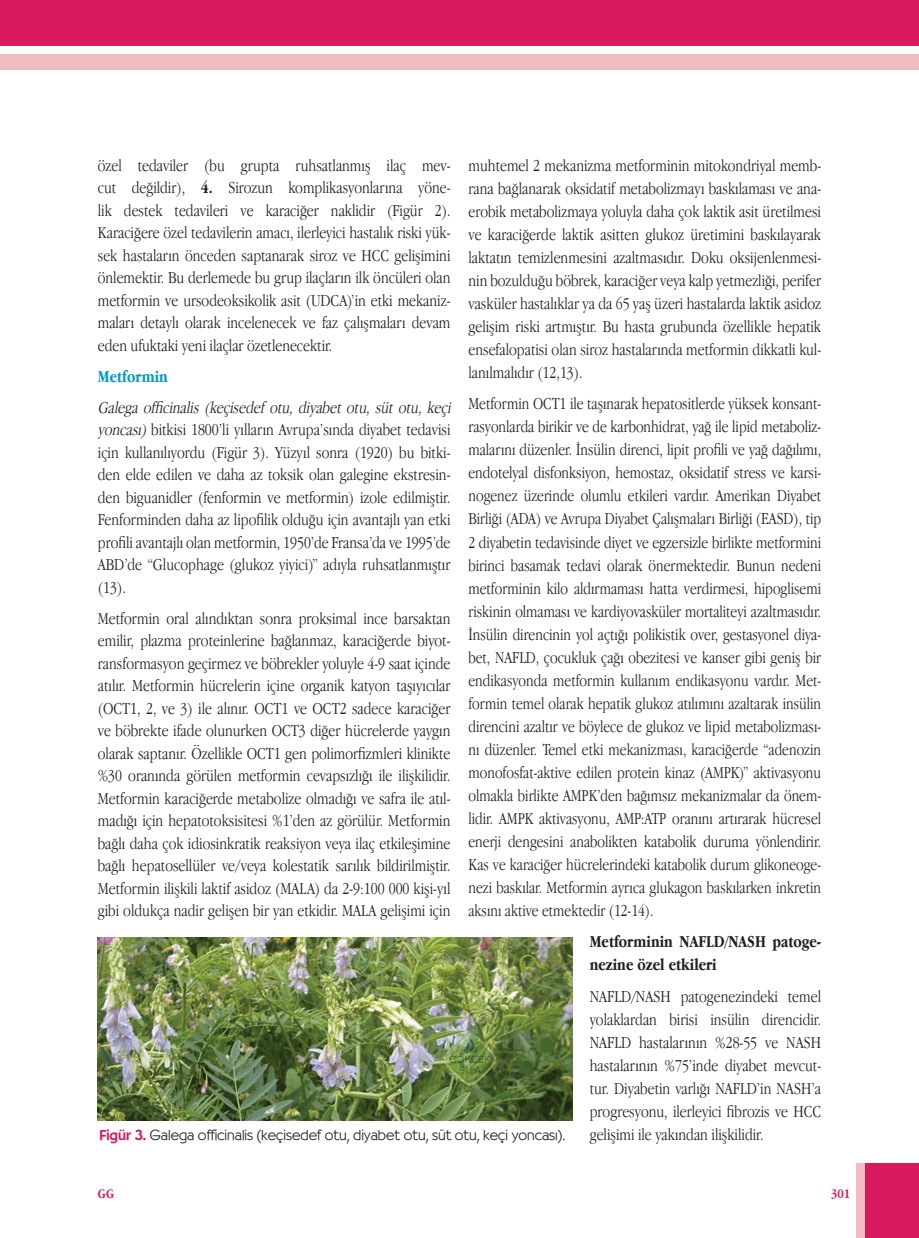
<style>
.page{position:relative;width:919px;height:1238px;background:#fff}
.page>*{position:absolute;margin:0;border:0;box-sizing:border-box;transform-origin:0 0}
.t1{font:300 17.25px/23px "Apple Garamond";color:#231f20;text-align:justify}
.t2{font:700 17.25px/23px "Apple Garamond";color:#231f20}
.t3{font:700 17.25px "Apple Garamond";color:#0098c2}
.t4{font:300 14.25px "Bernhardt";color:#231f20}
.t5{font:700 13.5px "Apple Garamond";color:#d9195e}
.s1{font-weight:700}
.s2{font-style:italic}
.s3{font-weight:500;color:#d9195e}
</style>
<div class="page">
<div style="left:865px;top:1163px;width:53px;height:74px;background:#d9195e"></div>
<div style="left:856px;top:1163px;width:9px;height:74px;background:#f1bcbf"></div>
<div style="left:1px;top:54px;width:917px;height:15px;background:#f1bcbf"></div>
<div style="left:1px;top:0;width:917px;height:45px;background:#d9195e"></div>
<img style="left:98px;top:937px;width:474px;height:183px">
<p class="t1" style="left:468px;top:153px;width:354px">muhtemel 2 mekanizma metforminin mitokondriyal memb&shy;rana bağlanarak oksidatif metabolizmayı baskılaması ve ana&shy;erobik metabolizmaya yoluyla daha çok laktik asit üretilmesi ve karaciğerde laktik asitten glukoz üretimini baskılayarak laktatın temizlenmesini azaltmasıdır. Doku oksijenlenmesi&shy;nin bozulduğu böbrek, karaciğer veya kalp yetmezliği, perifer vasküler hastalıklar ya da 65 yaş üzeri hastalarda laktik asidoz gelişim riski artmıştır. Bu hasta grubunda özellikle hepatik ensefalopatisi olan siroz hastalarında metformin dikkatli kul&shy;lanılmalıdır (12,13).</p>
<p class="t1" style="left:468px;top:392px;width:354px">Metformin OCT1 ile taşınarak hepatositlerde yüksek konsant&shy;rasyonlarda birikir ve de karbonhidrat, yağ ile lipid metaboliz&shy;malarını düzenler. İnsülin direnci, lipit profili ve yağ dağılımı, endotelyal disfonksiyon, hemostaz, oksidatif stress ve karsi&shy;nogenez üzerinde olumlu etkileri vardır. Amerikan Diyabet Birliği (ADA) ve Avrupa Diyabet Çalışmaları Birliği (EASD), tip 2 diyabetin tedavisinde diyet ve egzersizle birlikte metformini birinci basamak tedavi olarak önermektedir. Bunun nedeni metforminin kilo aldırmaması hatta verdirmesi, hipoglisemi riskinin olmaması ve kardiyovasküler mortaliteyi azaltmasıdır.<br>İnsülin direncinin yol açtığı polikistik over, gestasyonel diya&shy;bet, NAFLD, çocukluk çağı obezitesi ve kanser gibi geniş bir endikasyonda metformin kullanım endikasyonu vardır. Met&shy;formin temel olarak hepatik glukoz atılımını azaltarak insülin direncini azaltır ve böylece de glukoz ve lipid metabolizması&shy;nı düzenler. Temel etki mekanizması, karaciğerde “adenozin monofosfat-aktive edilen protein kinaz (AMPK)” aktivasyonu olmakla birlikte AMPK’den bağımsız mekanizmalar da önem&shy;lidir. AMPK aktivasyonu, AMP:ATP oranını artırarak hücresel enerji dengesini anabolikten katabolik duruma yönlendirir.<br>Kas ve karaciğer hücrelerindeki katabolik durum glikoneoge&shy;nezi baskılar. Metformin ayrıca glukagon baskılarken inkretin aksını aktive etmektedir (12-14).</p>
<p class="t2" style="left:589px;top:930px;width:233px">Metforminin NAFLD/NASH patoge&shy;nezine özel etkileri</p>
<p class="t1" style="left:589px;top:984px;width:233px">NAFLD/NASH patogenezindeki temel yolaklardan birisi insülin direncidir.<br>NAFLD hastalarının %28-55 ve NASH hastalarının %75’inde diyabet mevcut&shy;tur. Diyabetin varlığı NAFLD’in NASH’a progresyonu, ilerleyici fibrozis ve HCC gelişimi ile yakından ilişkilidir.</p>
<p class="t1" style="left:98px;top:153px;width:354px;line-height:22.5px">özel tedaviler (bu grupta ruhsatlanmış ilaç mev&shy;cut değildir), <span class="s1">4.</span> Sirozun komplikasyonlarına yöne&shy;lik destek tedavileri ve karaciğer naklidir (Figür 2).<br>Karaciğere özel tedavilerin amacı, ilerleyici hastalık riski yük&shy;sek hastaların önceden saptanarak siroz ve HCC gelişimini önlemektir. Bu derlemede bu grup ilaçların ilk öncüleri olan metformin ve ursodeoksikolik asit (UDCA)’in etki mekaniz&shy;maları detaylı olarak incelenecek ve faz çalışmaları devam eden ufuktaki yeni ilaçlar özetlenecektir.</p>
<p class="t3" style="left:98px;top:366px;width:71px">Metformin</p>
<p class="t1" style="left:98px;top:395px;width:357px;line-height:22.5px;text-align:left"><span class="s2">Galega officinalis (keçisedef otu, diyabet otu, süt otu, keçi yoncası)</span> bitkisi 1800’li yılların Avrupa’sında diyabet tedavisi için kullanılıyordu (Figür 3). Yüzyıl sonra (1920) bu bitki&shy;den elde edilen ve daha az toksik olan galegine ekstresin&shy;den biguanidler (fenformin ve metformin) izole edilmiştir.<br>Fenforminden daha az lipofilik olduğu için avantajlı yan etki profili avantajlı olan metformin, 1950’de Fransa’da ve 1995’de ABD’de “Glucophage (glukoz yiyici)” adıyla ruhsatlanmıştır (13).</p>
<p class="t1" style="left:98px;top:606px;width:354px;line-height:22.5px">Metformin oral alındıktan sonra proksimal ince barsaktan emilir, plazma proteinlerine bağlanmaz, karaciğerde biyot&shy;ransformasyon geçirmez ve böbrekler yoluyle 4-9 saat içinde atılır. Metformin hücrelerin içine organik katyon taşıyıcılar (OCT1, 2, ve 3) ile alınır. OCT1 ve OCT2 sadece karaciğer ve böbrekte ifade olunurken OCT3 diğer hücrelerde yaygın olarak saptanır. Özellikle OCT1 gen polimorfizmleri klinikte %30 oranında görülen metformin cevapsızlığı ile ilişkilidir.<br>Metformin karaciğerde metabolize olmadığı ve safra ile atıl&shy;madığı için hepatotoksisitesi %1’den az görülür. Metformin bağlı daha çok idiosinkratik reaksiyon veya ilaç etkileşimine bağlı hepatosellüler ve/veya kolestatik sarılık bildirilmiştir.<br>Metformin ilişkili laktif asidoz (MALA) da 2-9:100 000 kişi-yıl gibi oldukça nadir gelişen bir yan etkidir. MALA gelişimi için</p>
<p class="t4" style="left:99px;top:1126px;width:467px"><span class="s3">Figür 3.</span> Galega officinalis (keçisedef otu, diyabet otu, süt otu, keçi yoncası).</p>
<p class="t5" style="left:98px;top:1186px;width:18px">GG</p>
<p class="t5" style="left:831px;top:1186px;width:21px">301</p>
</div>
